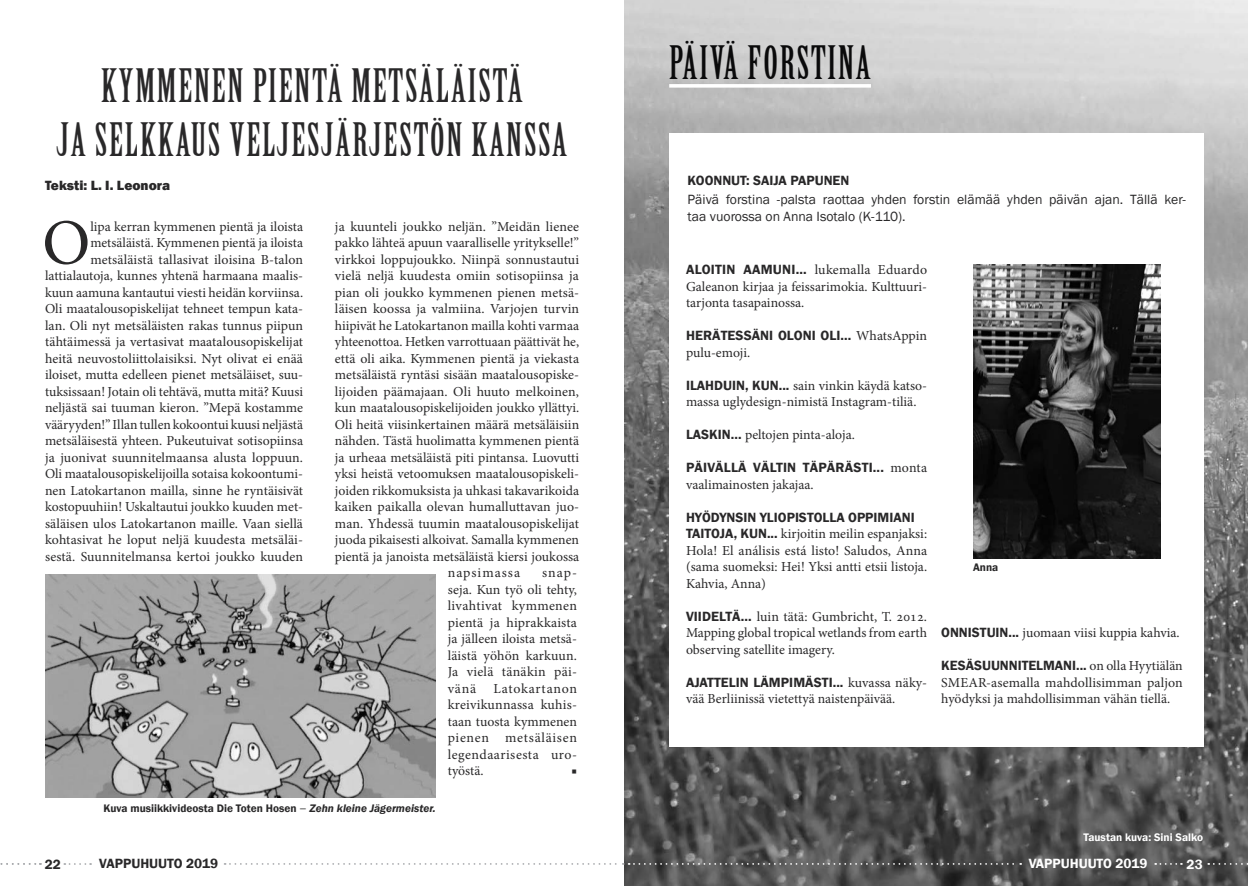
<style>
.page{position:relative;width:1248px;height:886px;background:#fff}
.page>*{position:absolute;margin:0;border:0;box-sizing:border-box;transform-origin:0 0}
.t1{font:64.5px "Minion Pro";color:#292829}
.t2{font:45px/54px "Birch Std";letter-spacing:.04em;color:#292829;text-align:center}
.t3{font:45px "Birch Std";letter-spacing:.04em;color:#0a0a0b}
.t4{font:13.75px/16.5px "Minion Pro";color:#292829;text-align:justify}
.t5{font:600 13.75px "Franklin Gothic";color:#292829}
.t6{font:13.75px/16.5px "Franklin Gothic";color:#292829}
.t7{font:800 13.75px "Franklin Gothic";color:#292829}
.t8{font:600 13.75px "Franklin Gothic";color:#fff}
.t9{font:13.75px "Minion Pro";letter-spacing:.07em;color:#292829}
.t10{font:600 11.25px "Franklin Gothic";color:#292829}
.t11{font:600 11.25px "Franklin Gothic";color:#fff}
.s1{font-family:"Minion Pro";font-weight:400;font-size:13.75px}
.s2{font-style:italic}
.s3{font-style:inherit}
.s4{font-family:"Minion Pro";font-weight:400}
.s5{font-family:"Franklin Gothic";font-weight:600}
</style>
<div class="page">
<img style="left:45px;top:574px;width:391px;height:224px">
<img style="left:624px;top:0;width:623px;height:886px">
<svg style="left:669px;top:84px;width:201px;height:4px"></svg>
<div style="left:669px;top:133px;width:534px;height:613px;background:#fff"></div>
<img style="left:973px;top:264px;width:187px;height:294px">
<svg style="left:1155px;top:863px;width:26px;height:2px"></svg>
<svg style="left:1208px;top:863px;width:40px;height:2px"></svg>
<svg style="left:64px;top:863px;width:27px;height:2px"></svg>
<svg style="left:224px;top:863px;width:797px;height:2px"></svg>
<svg style="left:0;top:863px;width:41px;height:2px"></svg>
<h2 class="t2" style="left:57px;top:60px;width:512px">KYMMENEN PIENTÄ METSÄLÄISTÄ<br>JA SELKKAUS VELJESJÄRJESTÖN KANSSA</h2>
<p class="t7" style="left:45px;top:176px;width:127px">Teksti: L. I. Leonora</p>
<h1 class="t1" style="left:42px;top:200px;width:50px">O</h1>
<p class="t4" style="left:45px;top:218px;width:260px;text-align:right">lipa kerran kymmenen pientä ja iloista metsäläistä. Kymmenen pientä ja iloista metsäläistä tallasivat iloisina B-talon lattialautoja, kunnes yhtenä harmaana maalis&shy;kuun aamuna kantautui viesti heidän korviinsa.<br>Oli maatalousopiskelijat tehneet tempun kata&shy;lan. Oli nyt metsäläisten rakas tunnus piipun tähtäimessä ja vertasivat maatalousopiskelijat heitä neuvostoliittolaisiksi. Nyt olivat ei enää iloiset, mutta edelleen pienet metsäläiset, suu&shy;tuksissaan! Jotain oli tehtävä, mutta mitä? Kuusi neljästä sai tuuman kieron. ”Mepä kostamme vääryyden!” Illan tullen kokoontui kuusi neljästä metsäläisestä yhteen. Pukeutuivat sotisopiinsa ja juonivat suunnitelmaansa alusta loppuun.<br>Oli maatalousopiskelijoilla sotaisa kokoontumi&shy;nen Latokartanon mailla, sinne he ryntäisivät kostopuuhiin! Uskaltautui joukko kuuden met&shy;säläisen ulos Latokartanon maille. Vaan siellä kohtasivat he loput neljä kuudesta metsäläi&shy;sestä. Suunnitelmansa kertoi joukko kuuden</p>
<p class="t4" style="left:335px;top:218px;width:246px">ja kuunteli joukko neljän. ”Meidän lienee pakko lähteä apuun vaaralliselle yritykselle!” virkkoi loppujoukko. Niinpä sonnustautui vielä neljä kuudesta omiin sotisopiinsa ja pian oli joukko kymmenen pienen metsä&shy;läisen koossa ja valmiina. Varjojen turvin hiipivät he Latokartanon mailla kohti varmaa yhteenottoa. Hetken varrottuaan päättivät he, että oli aika. Kymmenen pientä ja viekasta metsäläistä ryntäsi sisään maatalousopiske&shy;lijoiden päämajaan. Oli huuto melkoinen, kun maatalousopiskelijoiden joukko yllättyi.<br>Oli heitä viisinkertainen määrä metsäläisiin nähden. Tästä huolimatta kymmenen pientä ja urheaa metsäläistä piti pintansa. Luovutti yksi heistä vetoomuksen maatalousopiskeli&shy;joiden rikkomuksista ja uhkasi takavarikoida kaiken paikalla olevan humalluttavan juo&shy;man. Yhdessä tuumin maatalousopiskelijat juoda pikaisesti alkoivat. Samalla kymmenen pientä ja janoista metsäläistä kiersi joukossa</p>
<p class="t9" style="left:448px;top:563px;width:74px">napsimassa</p>
<p class="t4" style="left:448px;top:564px;width:131px;text-indent:94px">snap&shy;seja. Kun työ oli tehty, livahtivat kymmenen pientä ja hiprakkaista ja jälleen iloista metsä&shy;läistä yöhön karkuun.<br>Ja vielä tänäkin päi&shy;vänä</p>
<p class="t4" style="left:448px;top:680px;width:131px;text-indent:46px">Latokartanon kreivikunnassa kuhis&shy;taan tuosta kymmenen pienen metsäläisen legendaarisesta uro&shy;työstä.</p>
<p class="t4" style="left:571px;top:762px;width:7px">■</p>
<p class="t10" style="left:104px;top:802px;width:334px">Kuva musiikkivideosta Die Toten Hosen <span class="s1">–</span> <span class="s2">Zehn kleine Jägermeister.</span></p>
<h2 class="t3" style="left:669px;top:37px;width:203px">PÄIVÄ FORSTINA</h2>
<p class="t5" style="left:687px;top:172px;width:163px">KOONNUT: SAIJA PAPUNEN</p>
<p class="t6" style="left:687px;top:192px;width:500px">Päivä forstina -palsta raottaa yhden forstin elämää yhden päivän ajan. Tällä ker&shy;taa vuorossa on Anna Isotalo (K-<span class="s3">110</span>).</p>
<p class="t5" style="left:686px;top:261px;width:242px">ALOITIN AAMUNI... <span class="s4">lukemalla Eduardo</span></p>
<p class="t4" style="left:686px;top:278px;width:242px">Galeanon kirjaa ja feissarimokia. Kulttuuri&shy;tarjonta tasapainossa.</p>
<p class="t5" style="left:686px;top:327px;width:242px">HERÄTESSÄNI OLONI OLI... <span class="s4">WhatsAppin</span></p>
<p class="t4" style="left:686px;top:344px;width:66px">pulu-emoji.</p>
<p class="t4" style="left:686px;top:377px;width:242px"><span class="s5">ILAHDUIN, KUN...</span> sain vinkin käydä katso&shy;massa uglydesign-nimistä Instagram-tiliä.</p>
<p class="t4" style="left:686px;top:426px;width:170px"><span class="s5">LASKIN...</span> peltojen pinta-aloja.</p>
<p class="t5" style="left:686px;top:459px;width:242px">PÄIVÄLLÄ VÄLTIN TÄPÄRÄSTI... <span class="s4">monta</span></p>
<p class="t4" style="left:686px;top:476px;width:129px">vaalimainosten jakajaa.</p>
<p class="t5" style="left:686px;top:508px;width:230px">HYÖDYNSIN YLIOPISTOLLA OPPIMIANI</p>
<p class="t4" style="left:686px;top:525px;width:242px"><span class="s5">TAITOJA, KUN...</span> kirjoitin meilin espanjaksi:<br>Hola! El análisis está listo! Saludos, Anna (sama suomeksi: Hei! Yksi antti etsii listoja.<br>Kahvia, Anna)</p>
<p class="t4" style="left:686px;top:608px;width:242px"><span class="s5">VIIDELTÄ...</span> luin tätä: Gumbricht, T. 2012.<br>Mapping global tropical wetlands from earth observing satellite imagery.</p>
<p class="t5" style="left:686px;top:673px;width:242px">AJATTELIN LÄMPIMÄSTI... <span class="s4">kuvassa näky-</span></p>
<p class="t4" style="left:686px;top:690px;width:211px">vää Berliinissä vietettyä naistenpäivää.</p>
<p class="t10" style="left:972px;top:560px;width:27px">Anna</p>
<p class="t4" style="left:941px;top:624px;width:240px"><span class="s5">ONNISTUIN...</span> juomaan viisi kuppia kahvia.</p>
<p class="t5" style="left:941px;top:657px;width:243px">KESÄSUUNNITELMANI... <span class="s4">on olla Hyytiälän</span></p>
<p class="t4" style="left:941px;top:674px;width:243px">SMEAR-asemalla mahdollisimman paljon hyödyksi ja mahdollisimman vähän tiellä.</p>
<p class="t11" style="left:1083px;top:830px;width:121px">Taustan kuva: Sini Salko</p>
<p class="t5" style="left:45px;top:855px;width:18px">22</p>
<p class="t5" style="left:99px;top:855px;width:120px">VAPPUHUUTO 2019</p>
<p class="t8" style="left:1028px;top:855px;width:120px">VAPPUHUUTO 2019</p>
<p class="t8" style="left:1186px;top:856px;width:18px">23</p>
</div>
